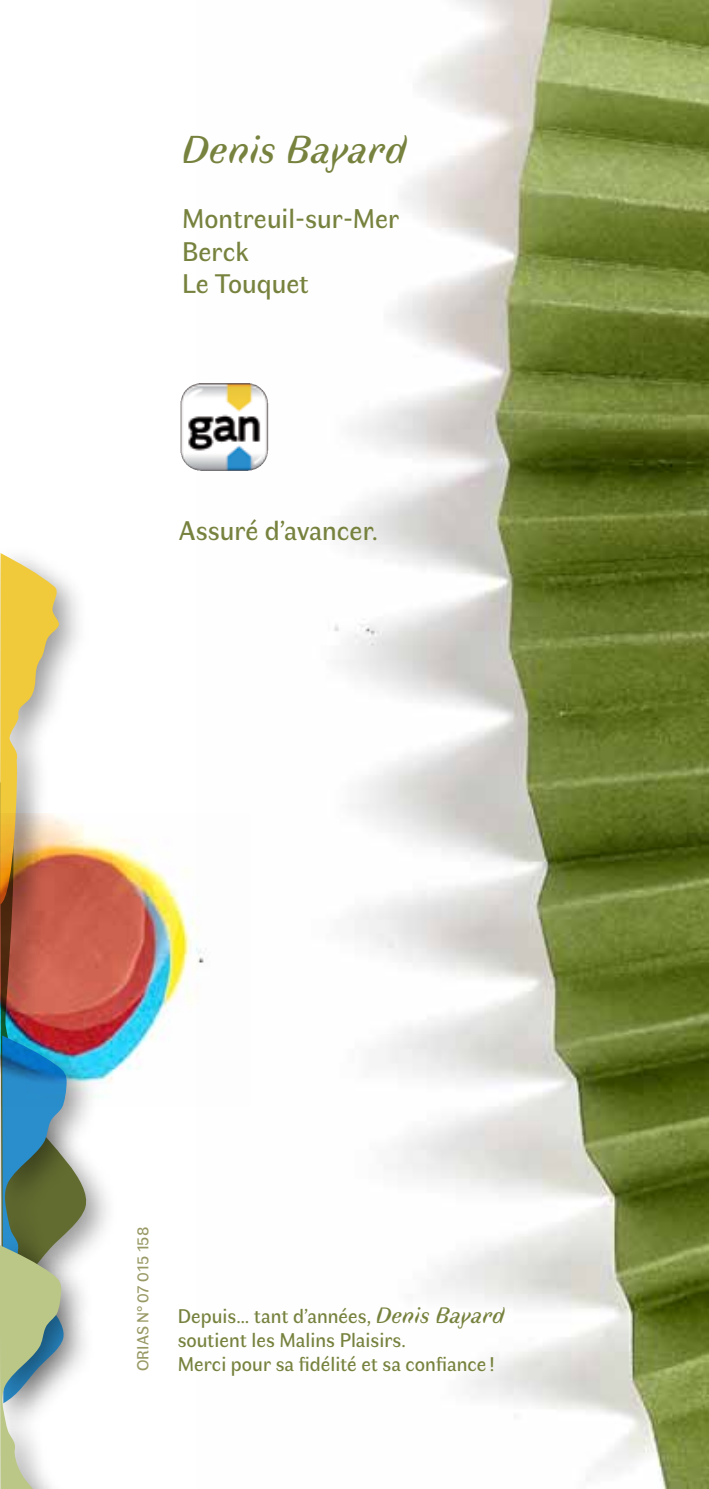
<style>
.page{position:relative;width:709px;height:1489px;background:#fff}
.page>*{position:absolute;margin:0;border:0;box-sizing:border-box;transform-origin:0 0}
.t1{font:italic 39.25px "Faune Text";color:#77823e}
.t2{font:27.25px/32.8px "Faune Text";color:#77823e}
.t3{font:20px/24px "Faune Text";color:#77823e}
.t4{font:16.25px "Faune Text";color:#996}
.s1{font-style:italic;font-size:22.5px}
</style>
<div class="page">
<img style="left:268px;top:0;width:441px;height:1488px">
<img style="left:181px;top:383px;width:87px;height:88px">
<div style="left:0;top:542px;width:91px;height:391px;background:#000;opacity:.4"></div>
<svg style="left:0;top:553px;width:61px;height:260px"></svg>
<div style="left:0;top:1024px;width:99px;height:409px;background:#000;opacity:.4"></div>
<div style="left:0;top:1234px;width:94px;height:254px;background:#000;opacity:.4"></div>
<svg style="left:0;top:1106px;width:68px;height:382px;background:#96ac99"></svg>
<img style="left:0;top:813px;width:204px;height:293px">
<h1 class="t1" style="left:182px;top:123px;width:227px">De nis Bayard</h1>
<h2 class="t2" style="left:182px;top:201px;width:218px">Montreuil-sur-Mer<br>Berck<br>Le Touquet</h2>
<h2 class="t2" style="left:179px;top:514px;width:201px">Assuré d’avancer.</h2>
<p class="t4" style="left:132px;top:1370px;width:145px;rotate:-90deg">ORIAS N°07 015 158</p>
<p class="t3" style="left:178px;top:1302px;width:329px">Depuis… tant d’années, <span class="s1">Denis Bayard </span>soutient les Malins Plaisirs.</p>
<p class="t3" style="left:178px;top:1350px;width:318px">Merci pour sa fidélité et sa confiance !</p>
</div>
